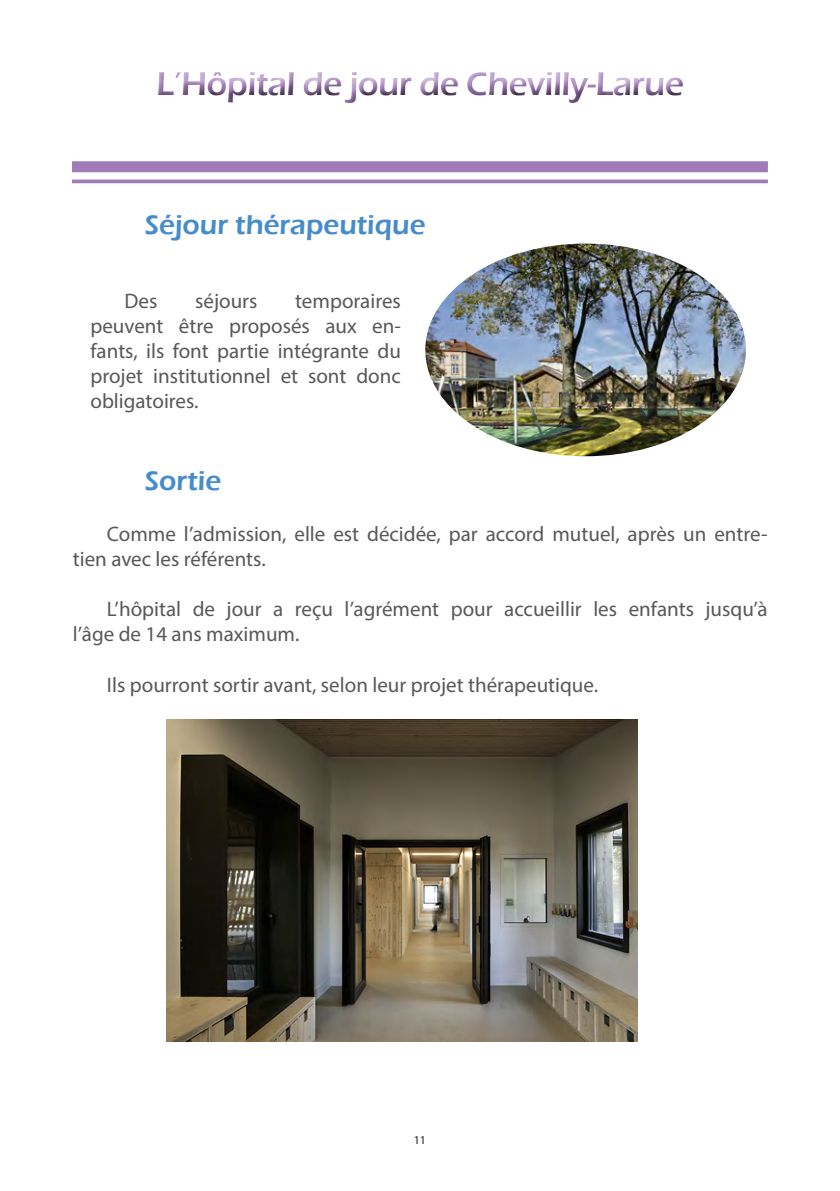
<style>
.page{position:relative;width:840px;height:1191px;background:#fff}
.page>*{position:absolute;margin:0;border:0;box-sizing:border-box;transform-origin:0 0}
.t1{font:600 34px "Eras ITC";letter-spacing:-.02em;color:#a07bb7}
.t2{font:600 28px "Eras ITC";color:#478cca}
.t3{font:21px/25.2px "Myriad Pro";color:#57585a}
.t4{font:12px "Myriad Pro";color:#231f20}
</style>
<div class="page">
<div style="left:146px;top:72px;width:550px;height:46px;background:#231f20;opacity:.75"></div>
<div style="left:72px;top:161px;width:695px;height:11px;background:#a07bb7"></div>
<hr style="left:72px;top:180px;width:695px;height:3px;background:#a07bb7">
<img style="left:425px;top:243px;width:320px;height:213px">
<img style="left:167px;top:719px;width:470px;height:322px">
<h1 class="t1" style="left:156px;top:65px;width:529px">L’Hôpital de jour de Chevilly-Larue</h1>
<p class="t2" style="left:145px;top:208px;width:282px">Séjour thérapeutique</p>
<p class="t3" style="left:124px;top:288px;width:34px">Des</p>
<p class="t3" style="left:195px;top:288px;width:64px">séjours</p>
<p class="t3" style="left:90px;top:288px;width:312px;text-align:justify;text-indent:204px">temporaires peuvent être proposés aux en&shy;fants, ils font partie intégrante du projet institutionnel et sont donc obligatoires.</p>
<p class="t2" style="left:145px;top:465px;width:78px">Sortie</p>
<p class="t3" style="left:73px;top:520px;width:696px;text-indent:34px">Comme l’admission, elle est décidée, par accord mutuel, après un entre&shy;tien avec les référents.</p>
<p class="t3" style="left:73px;top:596px;width:696px;text-indent:34px">L’hôpital de jour a reçu l’agrément pour accueillir les enfants jusqu’à l’âge de 14 ans maximum.</p>
<p class="t3" style="left:107px;top:672px;width:492px">Ils pourront sortir avant, selon leur projet thérapeutique.</p>
<p class="t4" style="left:413px;top:1132px;width:14px">11</p>
</div>
